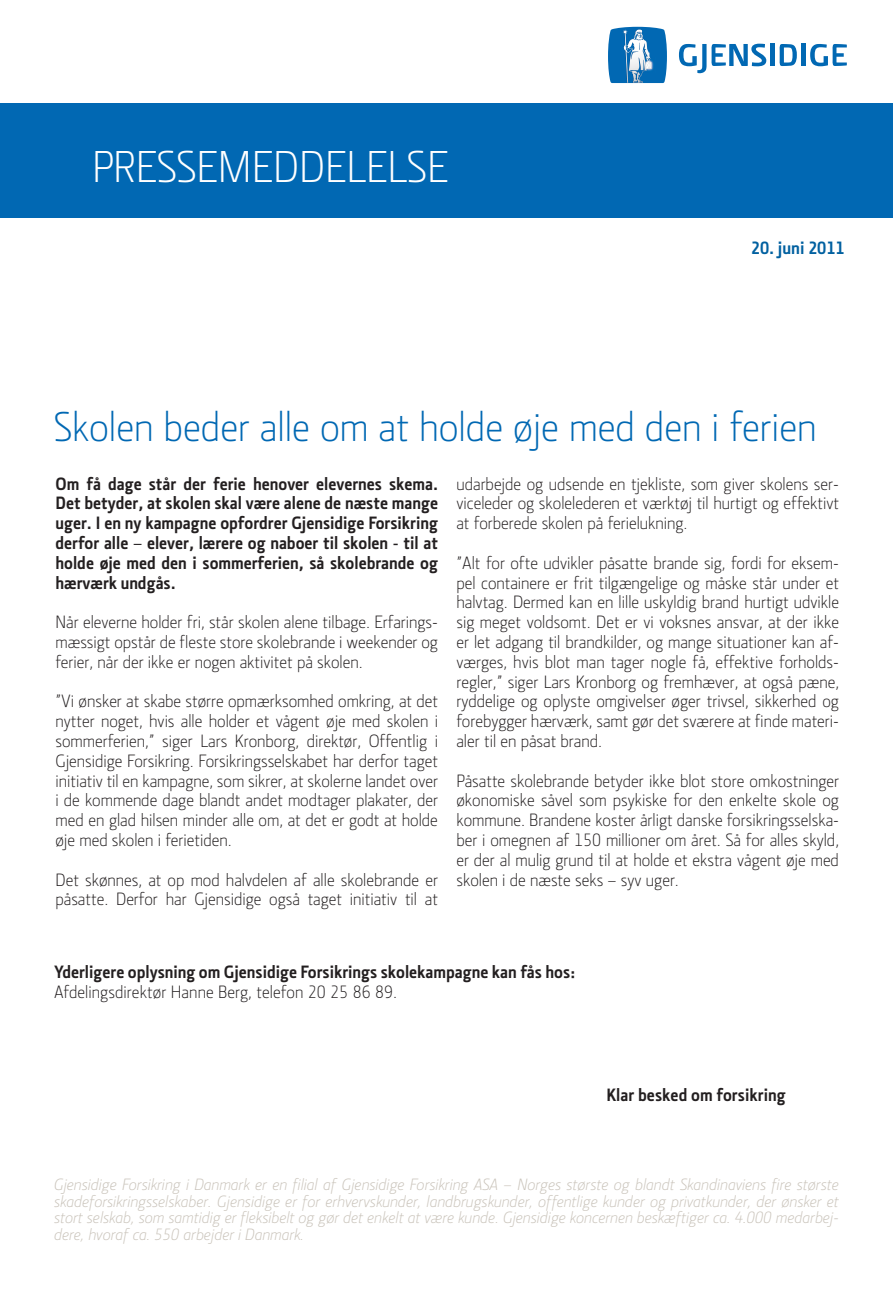
<style>
.page{position:relative;width:893px;height:1296px;background:#fff}
.page>*{position:absolute;margin:0;border:0;box-sizing:border-box;transform-origin:0 0}
.t1{font:300 45px "Section Gjensidige";color:#fff}
.t2{font:300 42px "Section Gjensidige";color:#0168b3}
.t3{font:300 18px/19.8px "Section Gjensidige";color:#231f20;text-align:justify}
.t4{font:700 18px/19.8px "Section Gjensidige";color:#231f20;text-align:justify}
.t5{font:700 18px "Section Gjensidige";color:#0060a0}
.t6{font:italic 300 16.5px/16.5px "Section Gjensidige";color:#c9c3ba;text-align:justify}
</style>
<div class="page">
<div style="left:1px;top:104px;width:891px;height:113px;background:#0168b3"></div>
<div style="left:0;top:103px;width:893px;height:115px;border:2px solid #0168b3"></div>
<div style="left:801px;top:44px;width:5px;height:22px;background:#0168b3"></div>
<hr style="left:770px;top:44px;width:4px;height:22px;background:#0168b3">
<svg style="left:779px;top:44px;width:18px;height:22px"></svg>
<svg style="left:810px;top:44px;width:37px;height:22px"></svg>
<svg style="left:679px;top:44px;width:87px;height:29px"></svg>
<svg style="left:608px;top:27px;width:59px;height:56px;background:#3c89c1"></svg>
<h1 class="t1" style="left:92px;top:141px;width:358px">PRESSEMEDDELELSE</h1>
<p class="t5" style="left:751px;top:238px;width:95px">20. juni 2011</p>
<h2 class="t2" style="left:54px;top:403px;width:764px">Skolen beder alle om at holde øje med den i ferien</h2>
<p class="t4" style="left:56px;top:474px;width:384px">Om få dage står der ferie henover elevernes skema.<br>Det betyder, at skolen skal være alene de næste mange uger. I en ny kampagne opfordrer Gjensidige Forsikring derfor alle – elever, lærere og naboer til skolen - til at holde øje med den i sommerferien, så skolebrande og hærværk undgås.</p>
<p class="t3" style="left:56px;top:612px;width:384px">Når eleverne holder fri, står skolen alene tilbage. Erfarings&shy;mæssigt opstår de fleste store skolebrande i weekender og ferier, når der ikke er nogen aktivitet på skolen.</p>
<p class="t3" style="left:56px;top:691px;width:384px">”Vi ønsker at skabe større opmærksomhed omkring, at det nytter noget, hvis alle holder et vågent øje med skolen i sommerferien,” siger Lars Kronborg, direktør, Offentlig i Gjensidige Forsikring. Forsikringsselskabet har derfor taget initiativ til en kampagne, som sikrer, at skolerne landet over i de kommende dage blandt andet modtager plakater, der med en glad hilsen minder alle om, at det er godt at holde øje med skolen i ferietiden.</p>
<p class="t3" style="left:56px;top:870px;width:384px">Det skønnes, at op mod halvdelen af alle skolebrande er påsatte. Derfor har Gjensidige også taget initiativ til at</p>
<p class="t3" style="left:456px;top:474px;width:384px">udarbejde og udsende en tjekliste, som giver skolens ser&shy;viceleder og skolelederen et værktøj til hurtigt og effektivt at forberede skolen på ferielukning.</p>
<p class="t3" style="left:456px;top:553px;width:384px">”Alt for ofte udvikler påsatte brande sig, fordi for eksem&shy;pel containere er frit tilgængelige og måske står under et halvtag. Dermed kan en lille uskyldig brand hurtigt udvikle sig meget voldsomt. Det er vi voksnes ansvar, at der ikke er let adgang til brandkilder, og mange situationer kan af&shy;værges, hvis blot man tager nogle få, effektive forholds&shy;regler,” siger Lars Kronborg og fremhæver, at også pæne, ryddelige og oplyste omgivelser øger trivsel, sikkerhed og forebygger hærværk, samt gør det sværere at finde materi&shy;aler til en påsat brand.</p>
<p class="t3" style="left:456px;top:771px;width:384px">Påsatte skolebrande betyder ikke blot store omkostninger økonomiske såvel som psykiske for den enkelte skole og kommune. Brandene koster årligt danske forsikringsselska&shy;ber i omegnen af 150 millioner om året. Så for alles skyld, er der al mulig grund til at holde et ekstra vågent øje med skolen i de næste seks – syv uger.</p>
<p class="t4" style="left:54px;top:962px;width:523px">Yderligere oplysning om Gjensidige Forsikrings skolekampagne kan fås hos:</p>
<p class="t3" style="left:54px;top:982px;width:345px">Afdelingsdirektør Hanne Berg, telefon 20 25 86 89.</p>
<p class="t4" style="left:606px;top:1084px;width:181px">Klar besked om forsikring</p>
<p class="t6" style="left:54px;top:1176px;width:786px">Gjensidige Forsikring i Danmark er en filial af Gjensidige Forsikring ASA – Norges største og blandt Skandinaviens fire største skadeforsikringsselskaber. Gjensidige er for erhvervskunder, landbrugskunder, offentlige kunder og privatkunder, der ønsker et stort selskab, som samtidig er fleksibelt og gør det enkelt at være kunde. Gjensidige koncernen beskæftiger ca. 4.000 medarbej&shy;dere, hvoraf ca. 550 arbejder i Danmark.</p>
</div>
